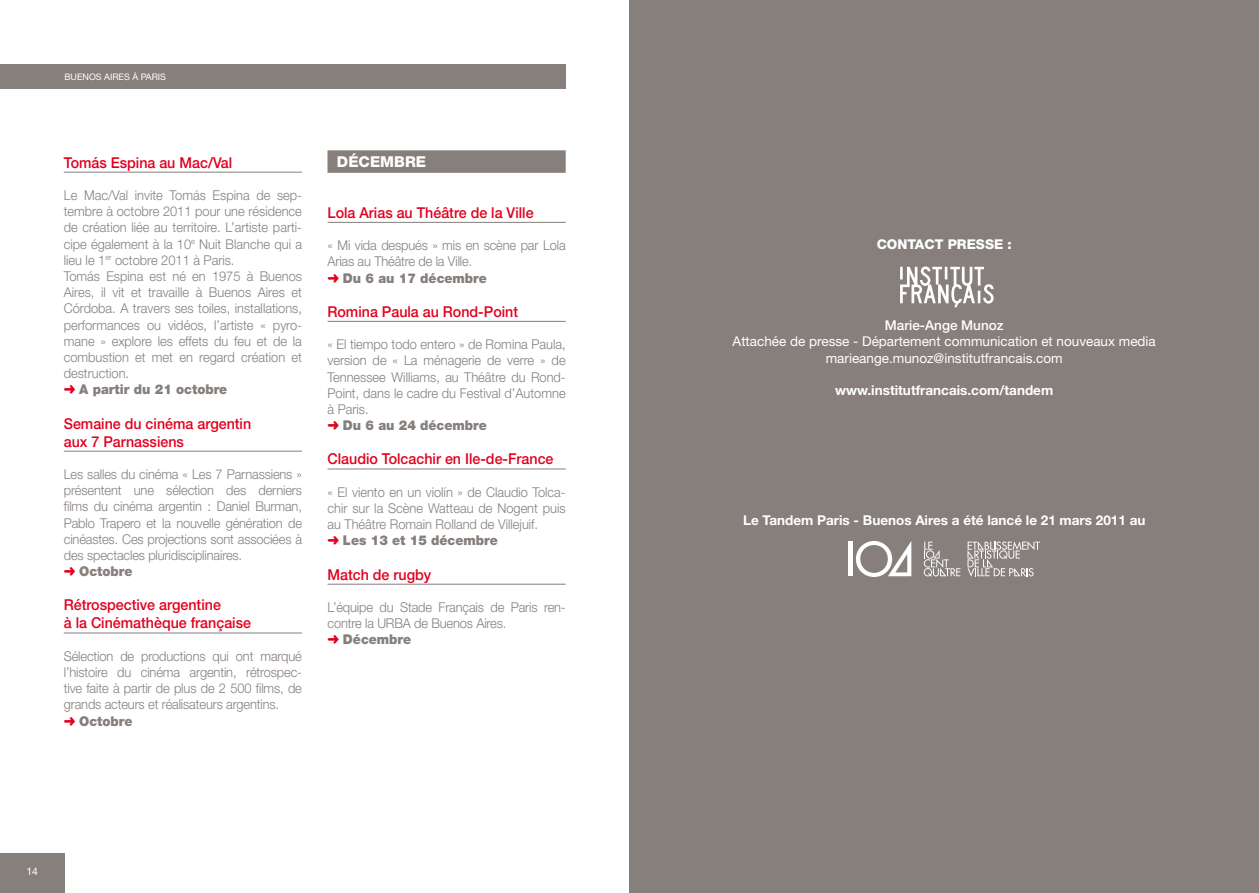
<style>
.page{position:relative;width:1259px;height:893px;background:#fff}
.page>*{position:absolute;margin:0;border:0;box-sizing:border-box;transform-origin:0 0}
.t1{font:500 15px/18px "Helvetica Neue";color:#e2001e;scale:.95 1}
.t2{font:800 15px "Helvetica Neue";color:#fff}
.t3{font:300 13.5px/16.2px "Helvetica Neue";color:#867f7c;text-align:justify;scale:.95 1}
.t4{font:13.5px/16.2px "Helvetica Neue";color:#fff;text-align:center}
.t5{font:900 13.5px "Helvetica Neue";color:#867f7c;scale:.95 1}
.t6{font:700 13.5px "Helvetica Neue";color:#fff}
.t7{font:500 13.5px "Helvetica Neue";color:#fff}
.t8{font:800 13.5px "Helvetica Neue";color:#fff}
.t9{font:10.5px "Helvetica Neue";color:#fff}
.t10{font:9px "Helvetica Neue";color:#fff}
</style>
<div class="page">
<div style="left:0;top:854px;width:64px;height:39px;background:#867f7c"></div>
<div style="left:0;top:64px;width:566px;height:24px;background:#867f7c"></div>
<hr style="left:64px;top:172px;width:238px;height:1px;background:#867f7c">
<hr style="left:64px;top:451px;width:238px;height:1px;background:#867f7c">
<hr style="left:64px;top:633px;width:238px;height:1px;background:#867f7c">
<div style="left:327px;top:150px;width:239px;height:23px;background:#867f7c"></div>
<hr style="left:327px;top:222px;width:239px;height:1px;background:#867f7c">
<hr style="left:327px;top:321px;width:239px;height:1px;background:#867f7c">
<hr style="left:327px;top:469px;width:239px;height:1px;background:#867f7c">
<hr style="left:327px;top:584px;width:239px;height:1px;background:#867f7c">
<div style="left:629px;top:0;width:629px;height:893px;background:#867f7c"></div>
<svg style="left:856px;top:541px;width:55px;height:36px"></svg>
<div style="left:848px;top:542px;width:5px;height:34px;background:#fff"></div>
<svg style="left:923px;top:542px;width:37px;height:34px"></svg>
<svg style="left:967px;top:541px;width:73px;height:36px"></svg>
<svg style="left:900px;top:266px;width:93px;height:41px"></svg>
<p class="t10" style="left:64px;top:71px;width:103px">BUENOS AIRES À PARIS</p>
<p class="t1" style="left:64px;top:153px;width:179px">Tomás Espina au Mac/Val</p>
<p class="t3" style="left:64px;top:187px;width:252px;text-align:left">Le Mac/Val invite Tomás Espina de sep&shy;tembre à octobre 2011 pour une résidence de création liée au territoire. L’artiste parti&shy;cipe également à la 10<sup>e</sup> Nuit Blanche qui a lieu le 1<sup>er</sup> octobre 2011 à Paris.<br>Tomás Espina est né en 1975 à Buenos Aires, il vit et travaille à Buenos Aires et Córdoba. A travers ses toiles, installations, performances ou vidéos, l’artiste « pyro&shy;mane » explore les effets du feu et de la combustion et met en regard création et destruction.</p>
<p class="t5" style="left:79px;top:381px;width:157px">A partir du 21 octobre</p>
<p class="t1" style="left:64px;top:414px;width:199px">Semaine du cinéma argentin aux 7 Parnassiens</p>
<p class="t3" style="left:64px;top:466px;width:252px">Les salles du cinéma « Les 7 Parnassiens » présentent une sélection des derniers films du cinéma argentin : Daniel Burman, Pablo Trapero et la nouvelle génération de cinéastes. Ces projections sont associées à des spectacles pluridisciplinaires.</p>
<p class="t5" style="left:79px;top:563px;width:57px">Octobre</p>
<p class="t1" style="left:64px;top:596px;width:199px">Rétrospective argentine<br>à la Cinémathèque française</p>
<p class="t3" style="left:64px;top:648px;width:252px">Sélection de productions qui ont marqué l’histoire du cinéma argentin, rétrospec&shy;tive faite à partir de plus de 2 500 films, de grands acteurs et réalisateurs argentins.</p>
<p class="t5" style="left:79px;top:713px;width:57px">Octobre</p>
<p class="t2" style="left:337px;top:153px;width:91px">DÉCEMBRE</p>
<p class="t1" style="left:327px;top:203px;width:218px">Lola Arias au Théâtre de la Ville</p>
<p class="t3" style="left:327px;top:237px;width:252px">« Mi vida después » mis en scène par Lola<br>Arias au Théâtre de la Ville.</p>
<p class="t5" style="left:343px;top:270px;width:153px">Du 6 au 17 décembre</p>
<p class="t1" style="left:327px;top:302px;width:202px">Romina Paula au Rond-Point</p>
<p class="t3" style="left:327px;top:336px;width:252px">« El tiempo todo entero » de Romina Paula, version de « La ménagerie de verre » de Tennessee Williams, au Théâtre du Rond-Point, dans le cadre du Festival d’Automne à Paris.</p>
<p class="t5" style="left:343px;top:417px;width:153px">Du 6 au 24 décembre</p>
<p class="t1" style="left:327px;top:450px;width:239px">Claudio Tolcachir en Ile-de-France</p>
<p class="t3" style="left:327px;top:484px;width:252px">« El viento en un violín » de Claudio Tolca&shy;chir sur la Scène Watteau de Nogent puis au Théâtre Romain Rolland de Villejuif.</p>
<p class="t5" style="left:343px;top:532px;width:164px">Les 13 et 15 décembre</p>
<p class="t1" style="left:327px;top:565px;width:111px">Match de rugby</p>
<p class="t3" style="left:327px;top:599px;width:252px">L’équipe du Stade Français de Paris ren&shy;contre la URBA de Buenos Aires.</p>
<p class="t5" style="left:343px;top:631px;width:73px">Décembre</p>
<p class="t9" style="left:26px;top:865px;width:13px">14</p>
<p class="t8" style="left:876px;top:236px;width:137px">CONTACT PRESSE :</p>
<p class="t7" style="left:885px;top:317px;width:120px">Marie-Ange Munoz</p>
<p class="t4" style="left:732px;top:333px;width:425px">Attachée de presse - Département communication et nouveaux media marieange.munoz@institutfrancais.com</p>
<p class="t6" style="left:835px;top:382px;width:219px">www.institutfrancais.com/tandem</p>
<p class="t6" style="left:743px;top:511px;width:404px">Le Tandem Paris - Buenos Aires a été lancé le 21 mars 2011 au</p>
</div>
